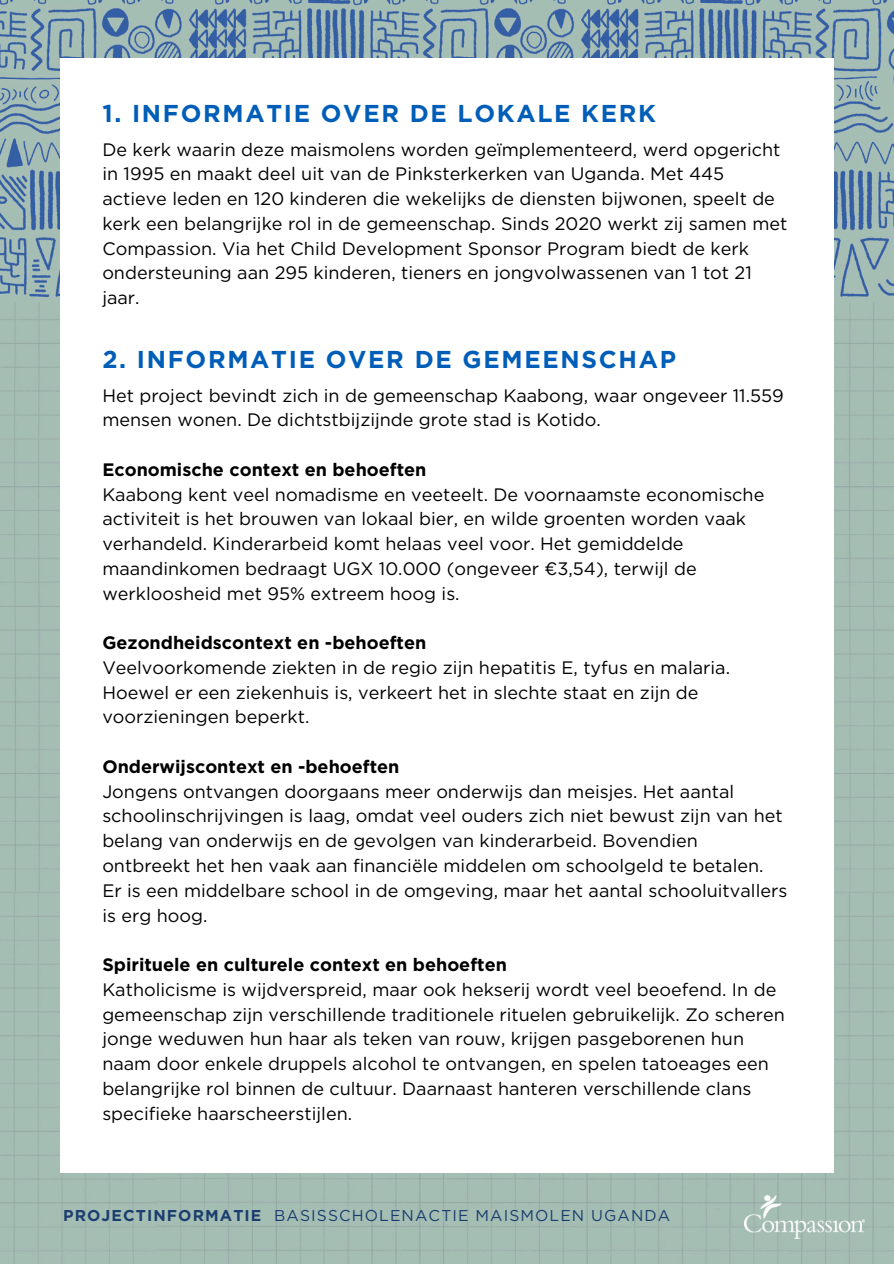
<style>
.page{position:relative;width:894px;height:1264px;background:#fff}
.page>*{position:absolute;margin:0;border:0;box-sizing:border-box;transform-origin:0 0}
.t1{font:700 24.45px "Gotham";letter-spacing:.07em;color:#005eb8}
.t2{font:18px/24.8px "Gotham";color:#000}
.t3{font:15.6px "Gotham";letter-spacing:.07em;color:#1b3e6f}
.s1{font-weight:700}
</style>
<div class="page">
<img style="left:0;top:301px;width:893px;height:962px">
<img style="left:0;top:0;width:893px;height:301px">
<div style="left:60px;top:59px;width:773px;height:1113px;background:#fff"></div>
<img style="left:744px;top:1195px;width:120px;height:43px">
<h1 class="t1" style="left:102px;top:98px;width:555px">1. INFORMATIE OVER DE LOKALE KERK</h1>
<h2 class="t2" style="left:102px;top:137px;width:686px">De kerk waarin deze maismolens worden geïmplementeerd, werd opgericht in 1995 en maakt deel uit van de Pinksterkerken van Uganda. Met 445 actieve leden en 120 kinderen die wekelijks de diensten bijwonen, speelt de kerk een belangrijke rol in de gemeenschap. Sinds 2020 werkt zij samen met Compassion. Via het Child Development Sponsor Program biedt de kerk ondersteuning aan 295 kinderen, tieners en jongvolwassenen van 1 tot 21 jaar.</h2>
<h1 class="t1" style="left:102px;top:344px;width:575px">2. INFORMATIE OVER DE GEMEENSCHAP</h1>
<h2 class="t2" style="left:102px;top:382px;width:682px">Het project bevindt zich in de gemeenschap Kaabong, waar ongeveer 11.559 mensen wonen. De dichtstbijzijnde grote stad is Kotido.</h2>
<h2 class="t2" style="left:102px;top:457px;width:663px"><span class="s1">Economische context en behoeften<br></span>Kaabong kent veel nomadisme en veeteelt. De voornaamste economische activiteit is het brouwen van lokaal bier, en wilde groenten worden vaak verhandeld. Kinderarbeid komt helaas veel voor. Het gemiddelde maandinkomen bedraagt UGX 10.000 (ongeveer €3,54), terwijl de werkloosheid met 95% extreem hoog is.</h2>
<h2 class="t2" style="left:102px;top:630px;width:629px"><span class="s1">Gezondheidscontext en -behoeften<br></span>Veelvoorkomende ziekten in de regio zijn hepatitis E, tyfus en malaria.<br>Hoewel er een ziekenhuis is, verkeert het in slechte staat en zijn de voorzieningen beperkt.</h2>
<h2 class="t2" style="left:102px;top:754px;width:686px"><span class="s1">Onderwijscontext en -behoeften<br></span>Jongens ontvangen doorgaans meer onderwijs dan meisjes. Het aantal schoolinschrijvingen is laag, omdat veel ouders zich niet bewust zijn van het belang van onderwijs en de gevolgen van kinderarbeid. Bovendien ontbreekt het hen vaak aan financiële middelen om schoolgeld te betalen.<br>Er is een middelbare school in de omgeving, maar het aantal schooluitvallers is erg hoog.</h2>
<h2 class="t2" style="left:102px;top:952px;width:684px"><span class="s1">Spirituele en culturele context en behoeften<br></span>Katholicisme is wijdverspreid, maar ook hekserij wordt veel beoefend. In de gemeenschap zijn verschillende traditionele rituelen gebruikelijk. Zo scheren jonge weduwen hun haar als teken van rouw, krijgen pasgeborenen hun naam door enkele druppels alcohol te ontvangen, en spelen tatoeages een belangrijke rol binnen de cultuur. Daarnaast hanteren verschillende clans specifieke haarscheerstijlen.</h2>
<p class="t3" style="left:63px;top:1206px;width:608px"><span class="s1">PROJECTINFORMATIE</span> BASISSCHOLENACTIE MAISMOLEN UGANDA</p>
</div>
